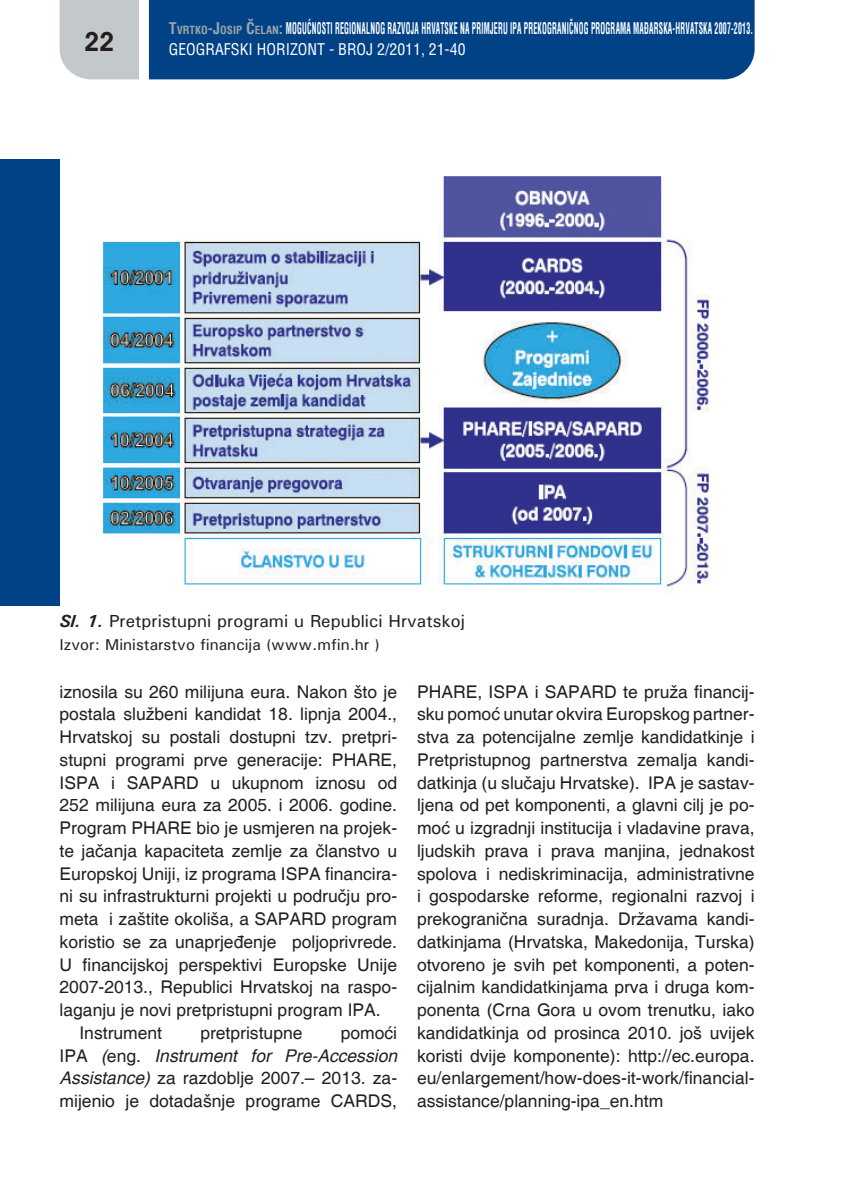
<style>
.page{position:relative;width:844px;height:1191px;background:#fff}
.page>*{position:absolute;margin:0;border:0;box-sizing:border-box;transform-origin:0 0}
.t1{font:600 26.25px "Avant Garde IT Cby BT";color:#231f20}
.Standard__Web{font:17.5px/22.8px "Helvetica";color:#231f20;text-align:justify}
.t2{font:500 17.5px "Univers";color:#231f20}
.t3{font:700 condensed 15.75px "Helvetica";letter-spacing:.025em;color:#fff;scale:.5 1}
.t4{font:500 15.75px "Univers";color:#231f20}
.t5{font:condensed 15.75px "Helvetica";color:#fff}
.s1{color:#9ea4a7}
.s2{font-size:11.03px;color:#9ea4a7}
.s3{font-weight:700;font-style:italic}
.s4{font-style:italic}
</style>
<div class="page">
<div style="left:149px;top:0;width:605px;height:79px;background:#014286"></div>
<div style="left:60px;top:0;width:79px;height:79px;background:#c3c8ca"></div>
<img style="left:103px;top:176px;width:607px;height:414px">
<div style="left:0;top:159px;width:60px;height:446px;background:#014286"></div>
<h1 class="t1" style="left:84px;top:26px;width:32px">22</h1>
<p class="t3" style="left:169px;top:18px;width:1169px"><span class="s1">T</span><span class="s2">VRTKO</span><span class="s1">-J</span><span class="s2">OSIP</span> <span class="s1">Č</span><span class="s2">ELAN</span><span class="s1">:</span> MOGUĆNOSTI REGIONALNOG RAZVOJA HRVATSKE NA PRIMJERU IPA PREKOGRANIČNOG PROGRAMA MAĐARSKA-HRVATSKA 2007-2013.</p>
<p class="t5" style="left:169px;top:39px;width:298px">GEOGRAFSKI HORIZONT - BROJ 2/2011, 21-40</p>
<p class="t2" style="left:60px;top:610px;width:407px"><span class="s3">Sl. 1.</span> Pretpristupni programi u Republici Hrvatskoj</p>
<p class="t4" style="left:60px;top:634px;width:322px">Izvor: Ministarstvo financija (www.mfin.hr )</p>
<p class="Standard__Web" style="left:60px;top:680px;width:339px">iznosila su 260 milijuna eura. Nakon što je postala službeni kandidat 18. lipnja 2004., Hrvatskoj su postali dostupni tzv. pretpri&shy;stupni programi prve generacije: PHARE, ISPA i SAPARD u ukupnom iznosu od 252 milijuna eura za 2005. i 2006. godine.<br>Program PHARE bio je usmjeren na projek&shy;te jačanja kapaciteta zemlje za članstvo u Europskoj Uniji, iz programa ISPA financira&shy;ni su infrastrukturni projekti u području pro&shy;meta i zaštite okoliša, a SAPARD program koristio se za unaprjeđenje poljoprivrede.<br>U financijskoj perspektivi Europske Unije 2007-2013., Republici Hrvatskoj na raspo&shy;laganju je novi pretpristupni program IPA.</p>
<p class="Standard__Web" style="left:79px;top:1022px;width:84px">Instrument</p>
<p class="Standard__Web" style="left:200px;top:1022px;width:104px">pretpristupne</p>
<p class="Standard__Web" style="left:60px;top:1022px;width:339px;text-indent:281px">pomoći IPA <span class="s4">(</span>eng. <span class="s4">Instrument for Pre-Accession Assistance)</span> za razdoblje 2007.– 2013. za&shy;mijenio je dotadašnje programe CARDS,</p>
<p class="Standard__Web" style="left:417px;top:680px;width:339px">PHARE, ISPA i SAPARD te pruža financij&shy;sku pomoć unutar okvira Europskog partner&shy;stva za potencijalne zemlje kandidatkinje i Pretpristupnog partnerstva zemalja kandi&shy;datkinja (u slučaju Hrvatske). IPA je sastav&shy;ljena od pet komponenti, a glavni cilj je po&shy;moć u izgradnji institucija i vladavine prava, ljudskih prava i prava manjina, jednakost spolova i nediskriminacija, administrativne i gospodarske reforme, regionalni razvoj i prekogranična suradnja. Državama kandi&shy;datkinjama (Hrvatska, Makedonija, Turska) otvoreno je svih pet komponenti, a poten&shy;cijalnim kandidatkinjama prva i druga kom&shy;ponenta (Crna Gora u ovom trenutku, iako kandidatkinja od prosinca 2010. još uvijek koristi dvije komponente): http://ec.europa. eu/enlargement/how-does-it-work/financial&shy;assistance/planning-ipa_en.htm</p>
</div>
